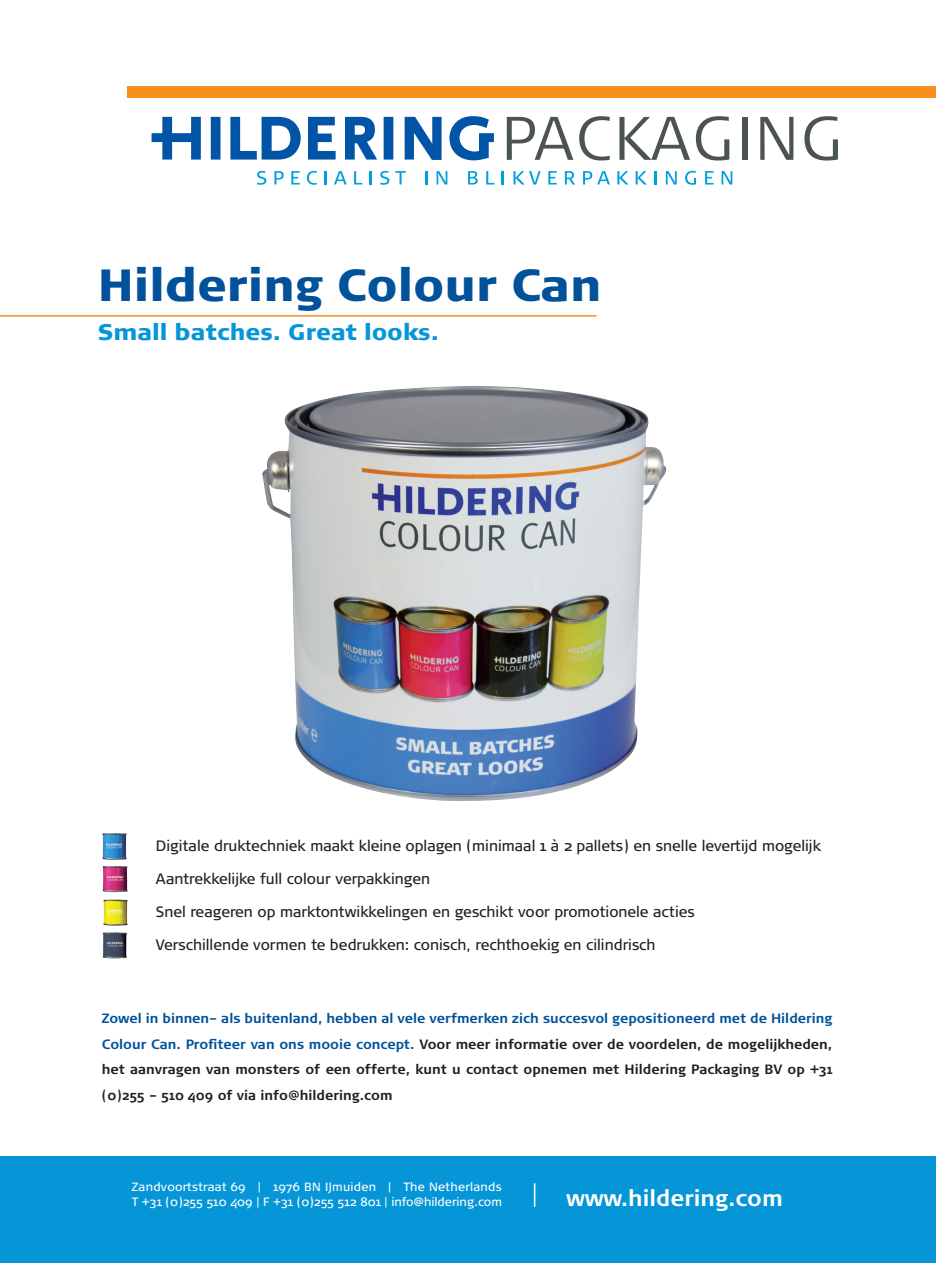
<style>
.page{position:relative;width:936px;height:1263px;background:#fff}
.page>*{position:absolute;margin:0;border:0;box-sizing:border-box;transform-origin:0 0}
.t1{font:900 45px "Signa Normal";color:#01529a}
.t2{font:900 22.5px "Signa Normal";color:#0696d7}
.t3{font:700 22.5px "Signa Normal";color:#fff}
.t4{font:15px "Signa Normal";color:#231f20}
.t5{font:700 13.5px/25.5px "Signa Normal";color:#231f20;text-align:justify}
.t6{font:12px/14.4px "Signa Normal";letter-spacing:.02em;color:#fff}
.s1{color:#01529a}
</style>
<div class="page">
<div style="left:0;top:1157px;width:935px;height:106px;background:#0696d7"></div>
<svg style="left:534px;top:1183px;width:1px;height:24px"></svg>
<hr style="left:0;top:315px;width:596px;height:2px;background:#f68e1e">
<div style="left:128px;top:86px;width:807px;height:12px;background:#f68e1e"></div>
<svg style="left:151px;top:116px;width:343px;height:44px"></svg>
<svg style="left:506px;top:117px;width:67px;height:43px"></svg>
<svg style="left:579px;top:116px;width:30px;height:44px"></svg>
<svg style="left:619px;top:116px;width:110px;height:44px"></svg>
<div style="left:742px;top:117px;width:5px;height:43px;background:#4b5355"></div>
<svg style="left:760px;top:117px;width:33px;height:43px"></svg>
<svg style="left:804px;top:116px;width:33px;height:44px"></svg>
<svg style="left:257px;top:171px;width:9px;height:14px"></svg>
<svg style="left:274px;top:171px;width:10px;height:13px"></svg>
<svg style="left:291px;top:171px;width:9px;height:13px"></svg>
<svg style="left:307px;top:171px;width:10px;height:14px"></svg>
<svg style="left:324px;top:171px;width:2px;height:13px"></svg>
<svg style="left:334px;top:171px;width:13px;height:13px"></svg>
<svg style="left:354px;top:171px;width:8px;height:13px"></svg>
<svg style="left:370px;top:171px;width:2px;height:13px"></svg>
<svg style="left:380px;top:171px;width:9px;height:14px"></svg>
<svg style="left:395px;top:171px;width:11px;height:13px"></svg>
<svg style="left:425px;top:171px;width:2px;height:13px"></svg>
<svg style="left:436px;top:171px;width:11px;height:13px"></svg>
<svg style="left:468px;top:171px;width:9px;height:13px"></svg>
<svg style="left:486px;top:171px;width:8px;height:13px"></svg>
<svg style="left:502px;top:171px;width:2px;height:13px"></svg>
<svg style="left:513px;top:171px;width:27px;height:13px"></svg>
<svg style="left:548px;top:171px;width:9px;height:13px"></svg>
<svg style="left:565px;top:171px;width:10px;height:13px"></svg>
<svg style="left:583px;top:171px;width:27px;height:13px"></svg>
<svg style="left:617px;top:171px;width:11px;height:13px"></svg>
<svg style="left:635px;top:171px;width:11px;height:13px"></svg>
<svg style="left:654px;top:171px;width:2px;height:13px"></svg>
<svg style="left:665px;top:171px;width:11px;height:13px"></svg>
<svg style="left:685px;top:171px;width:11px;height:14px"></svg>
<svg style="left:705px;top:171px;width:8px;height:13px"></svg>
<svg style="left:721px;top:171px;width:11px;height:13px"></svg>
<img style="left:102px;top:833px;width:25px;height:26px">
<img style="left:103px;top:899px;width:25px;height:27px">
<img style="left:102px;top:866px;width:26px;height:26px">
<img style="left:102px;top:932px;width:25px;height:27px">
<img style="left:262px;top:386px;width:404px;height:415px">
<h1 class="t1" style="left:98px;top:256px;width:505px">Hildering Colour Can</h1>
<h2 class="t2" style="left:98px;top:317px;width:343px">Small batches. Great looks.</h2>
<p class="t4" style="left:156px;top:837px;width:666px">Digitale druktechniek maakt kleine oplagen (minimaal 1 à 2 pallets) en snelle levertijd mogelijk</p>
<p class="t4" style="left:156px;top:870px;width:275px">Aantrekkelijke full colour verpakkingen</p>
<p class="t4" style="left:156px;top:903px;width:540px">Snel reageren op marktontwikkelingen en geschikt voor promotionele acties</p>
<p class="t4" style="left:156px;top:936px;width:501px">Verschillende vormen te bedrukken: conisch, rechthoekig en cilindrisch</p>
<p class="t5" style="left:102px;top:1005px;width:732px"><span class="s1">Zowel in binnen– als buitenland, hebben al vele verfmerken zich succesvol gepositioneerd met de Hildering Colour Can. Profiteer van ons mooie concept.</span> Voor meer informatie over de voordelen, de mogelijkheden, het aanvragen van monsters of een offerte, kunt u contact opnemen met Hildering Packaging BV op +31 (0)255 – 510 409 of via info@hildering.com</p>
<p class="t6" style="left:132px;top:1180px;width:371px">Zandvoortstraat 69 | 1976 BN IJmuiden | The Netherlands<br>T +31 (0)255 510 409 | F +31 (0)255 512 801 | info@hildering.com</p>
<h2 class="t3" style="left:566px;top:1185px;width:218px">www.hildering.com</h2>
</div>
